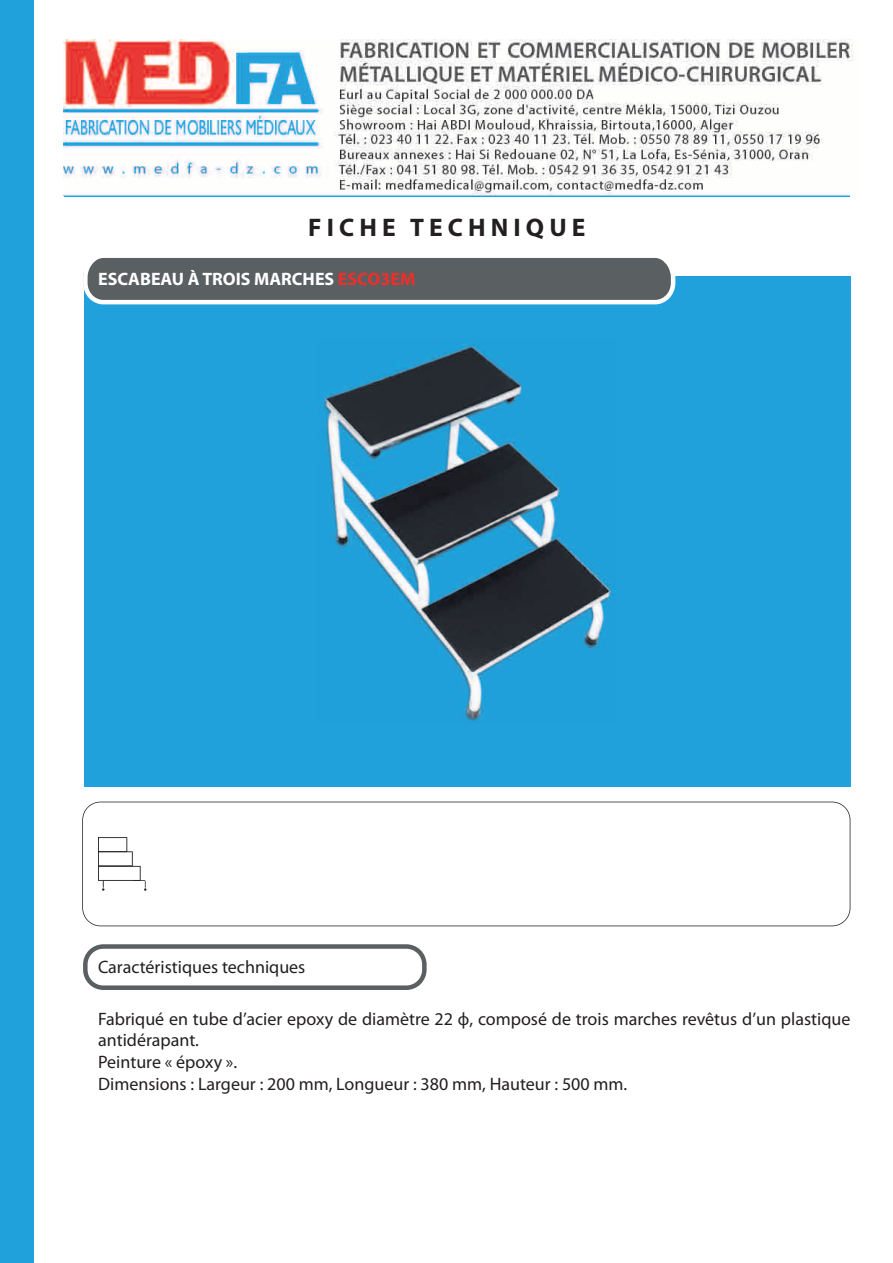
<style>
.page{position:relative;width:893px;height:1263px;background:#fff}
.page>*{position:absolute;margin:0;border:0;box-sizing:border-box;transform-origin:0 0}
.t1{font:700 25.5px "Myriad Pro";letter-spacing:.2em;color:#231f20}
.t2{font:18px/21.6px "Myriad Pro";color:#231f20}
.t3{font:700 18px "Myriad Pro";color:#fff}
.s1{color:#ee2f2a}
</style>
<div class="page">
<div style="left:0;top:0;width:33px;height:1263px;background:#20a1db"></div>
<hr style="left:64px;top:196px;width:786px;height:1px;background:#20a1db">
<div style="left:84px;top:276px;width:766px;height:511px;background:#20a1db"></div>
<svg style="left:83px;top:258px;width:592px;height:46px"></svg>
<svg style="left:83px;top:944px;width:344px;height:46px"></svg>
<svg style="left:82px;top:802px;width:768px;height:124px"></svg>
<img style="left:64px;top:39px;width:789px;height:157px">
<img style="left:318px;top:344px;width:297px;height:377px">
<svg style="left:98px;top:837px;width:48px;height:54px"></svg>
<h1 class="t1" style="left:308px;top:210px;width:279px">FICHE TECHNIQUE</h1>
<p class="t3" style="left:98px;top:268px;width:319px">ESCABEAU À TROIS MARCHES <span class="s1">ESCO3EM</span></p>
<p class="t2" style="left:98px;top:956px;width:209px">Caractéristiques techniques</p>
<p class="t2" style="left:98px;top:1008px;width:754px">Fabriqué en tube d’acier epoxy de diamètre 22 ф, composé de trois marches revêtus d’un plastique antidérapant.<br>Peinture « époxy ».<br>Dimensions : Largeur : 200 mm, Longueur : 380 mm, Hauteur : 500 mm.</p>
</div>
